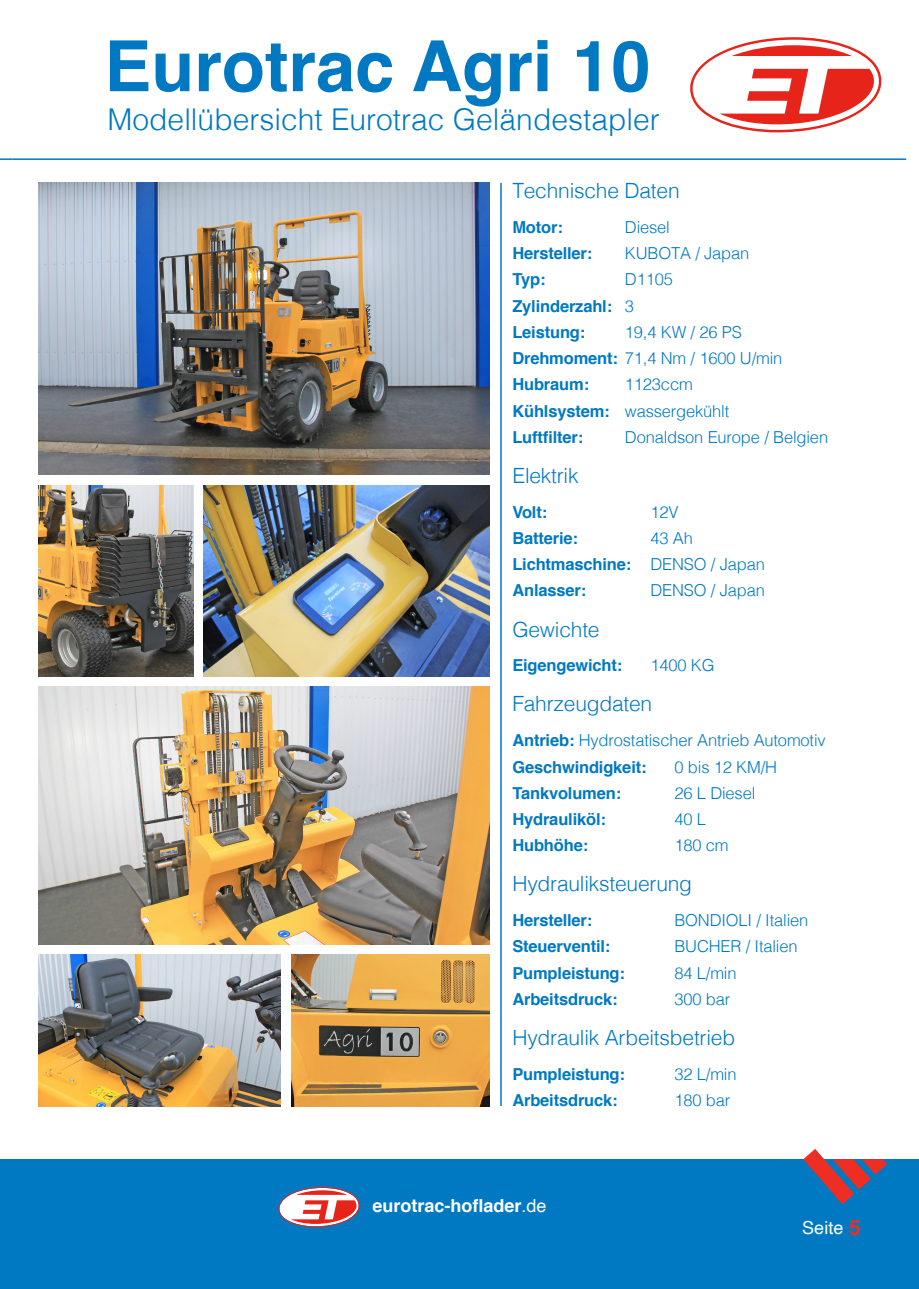
<style>
.page{position:relative;width:919px;height:1289px;background:#fff}
.page>*{position:absolute;margin:0;border:0;box-sizing:border-box;transform-origin:0 0}
.t1{font:700 70.5px "Helvetica";color:#0079c2}
.t2{font:300 30px "Helvetica";color:#0079c2}
.t3{font:300 21px "Helvetica";letter-spacing:-.01em;color:#0079c2}
.t4{font:700 18px "Helvetica";color:#fff}
.t5{font:18px "Helvetica";color:#fff}
.t6{font:700 16.5px/26.2px "Helvetica";letter-spacing:-.01em;color:#0079c2}
.t7{font:300 16.5px/26.2px "Helvetica";letter-spacing:-.01em;color:#0079c2}
.s1{font-weight:300}
.s2{font-weight:700}
.s3{font-weight:400}
.s4{font-weight:700;font-size:21px;color:#ee2e22}
</style>
<div class="page">
<div style="left:0;top:1159px;width:13px;height:129px;background:#0079c2"></div>
<div style="left:13px;top:1159px;width:905px;height:129px;background:#0079c2"></div>
<svg style="left:278px;top:1186px;width:82px;height:41px"></svg>
<svg style="left:803px;top:1149px;width:84px;height:55px"></svg>
<svg style="left:0;top:158px;width:13px;height:2px"></svg>
<hr style="left:13px;top:158px;width:893px;height:2px;background:#0079c2">
<svg style="left:690px;top:37px;width:191px;height:95px"></svg>
<hr style="left:500px;top:183px;width:1px;height:923px;background:#0079c2">
<img style="left:38px;top:485px;width:155px;height:191px">
<img style="left:38px;top:687px;width:452px;height:257px">
<img style="left:203px;top:485px;width:287px;height:191px">
<img style="left:38px;top:954px;width:242px;height:152px">
<img style="left:38px;top:183px;width:452px;height:292px">
<img style="left:291px;top:954px;width:199px;height:152px">
<h1 class="t1" style="left:104px;top:9px;width:547px">Eurotrac Agri 10</h1>
<h2 class="t2" style="left:108px;top:94px;width:553px">Modellübersicht Eurotrac Geländestapler</h2>
<p class="t3" style="left:512px;top:173px;width:169px">Technische Daten</p>
<p class="t6" style="left:512px;top:214px;width:52px">Motor:</p>
<p class="t7" style="left:625px;top:213px;width:47px">Diesel</p>
<p class="t6" style="left:512px;top:240px;width:81px">Hersteller:</p>
<p class="t7" style="left:625px;top:239px;width:126px">KUBOTA / Japan</p>
<p class="t6" style="left:512px;top:266px;width:35px">Typ:</p>
<p class="t6" style="left:512px;top:266px;width:162px;text-indent:112px"><span class="s1">D1105<br></span>Zylinderzahl: <span class="s1">3<br></span>Leistung:</p>
<p class="t7" style="left:512px;top:317px;width:271px;text-indent:112px">19,4 KW / 26 PS<br><span class="s2">Drehmoment:</span> 71,4 Nm / 1600 U/min<br><span class="s2">Hubraum:</span></p>
<p class="t6" style="left:512px;top:371px;width:218px;text-indent:112px"><span class="s1">1123ccm<br></span>Kühlsystem: <span class="s1">wassergekühlt<br></span>Luftfilter:</p>
<p class="t7" style="left:625px;top:422px;width:205px">Donaldson Europe / Belgien</p>
<p class="t3" style="left:512px;top:457px;width:68px">Elektrik</p>
<p class="t6" style="left:512px;top:499px;width:36px">Volt:</p>
<p class="t7" style="left:650px;top:497px;width:30px">12V</p>
<p class="t6" style="left:512px;top:525px;width:67px">Batterie:</p>
<p class="t6" style="left:512px;top:525px;width:254px;text-indent:138px"><span class="s1">43 Ah<br></span>Lichtmaschine: <span class="s1">DENSO / Japan<br></span>Anlasser:</p>
<p class="t7" style="left:650px;top:576px;width:116px">DENSO / Japan</p>
<p class="t3" style="left:512px;top:611px;width:89px">Gewichte</p>
<p class="t6" style="left:512px;top:652px;width:111px">Eigengewicht:</p>
<p class="t7" style="left:650px;top:651px;width:66px">1400 KG</p>
<p class="t3" style="left:512px;top:686px;width:141px">Fahrzeugdaten</p>
<p class="t7" style="left:512px;top:726px;width:315px"><span class="s2">Antrieb:</span> Hydrostatischer Antrieb Automotiv<br><span class="s2">Geschwindigkeit:</span></p>
<p class="t7" style="left:674px;top:752px;width:104px">0 bis 12 KM/H</p>
<p class="t6" style="left:512px;top:780px;width:110px">Tankvolumen:</p>
<p class="t7" style="left:674px;top:778px;width:82px">26 L Diesel</p>
<p class="t6" style="left:512px;top:806px;width:95px">Hydrauliköl:</p>
<p class="t7" style="left:674px;top:804px;width:33px">40 L</p>
<p class="t6" style="left:512px;top:832px;width:77px">Hubhöhe:</p>
<p class="t7" style="left:674px;top:831px;width:56px">180 cm</p>
<p class="t3" style="left:512px;top:866px;width:181px">Hydrauliksteuerung</p>
<p class="t6" style="left:512px;top:907px;width:81px">Hersteller:</p>
<p class="t7" style="left:674px;top:906px;width:135px">BONDIOLI / Italien</p>
<p class="t6" style="left:512px;top:933px;width:99px">Steuerventil:</p>
<p class="t7" style="left:674px;top:932px;width:125px">BUCHER / Italien</p>
<p class="t6" style="left:512px;top:959px;width:114px">Pumpleistung:</p>
<p class="t7" style="left:674px;top:958px;width:64px">84 L/min</p>
<p class="t6" style="left:512px;top:986px;width:107px">Arbeitsdruck:</p>
<p class="t7" style="left:674px;top:984px;width:57px">300 bar</p>
<p class="t3" style="left:512px;top:1019px;width:224px">Hydraulik Arbeitsbetrieb</p>
<p class="t6" style="left:512px;top:1061px;width:114px">Pumpleistung:</p>
<p class="t7" style="left:674px;top:1059px;width:64px">32 L/min</p>
<p class="t6" style="left:512px;top:1087px;width:107px">Arbeitsdruck:</p>
<p class="t7" style="left:674px;top:1085px;width:57px">180 bar</p>
<p class="t4" style="left:372px;top:1190px;width:176px">eurotrac-hoflader<span class="s3">.de</span></p>
<p class="t5" style="left:802px;top:1213px;width:60px">Seite <span class="s4">5</span></p>
</div>
